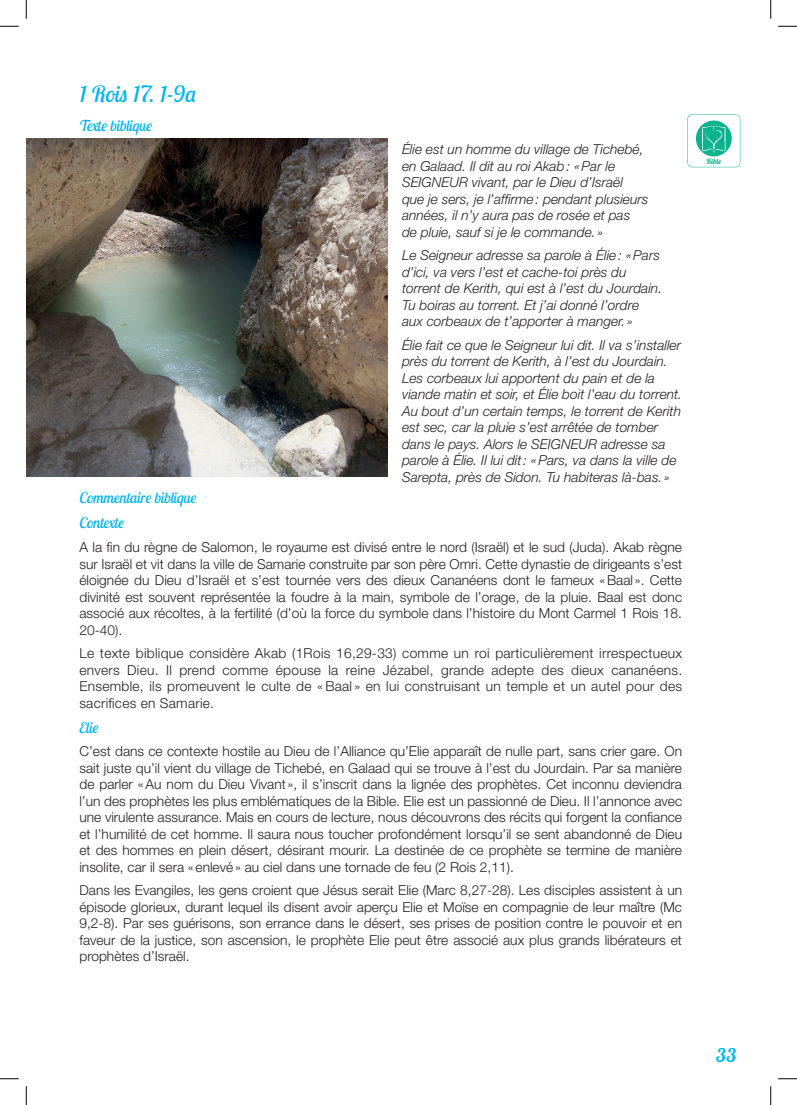
<style>
.page{position:relative;width:797px;height:1105px;background:#fff}
.page>*{position:absolute;margin:0;border:0;box-sizing:border-box;transform-origin:0 0}
.t1{font:italic 22.5px "Lobster Two";letter-spacing:-.005em;color:#02b5eb}
.t2{font:italic 700 18.75px "Lobster Two";color:#02b5eb}
.t3{font:italic 15px/25.1px "Lobster Two";letter-spacing:-.01em;color:#02b5eb}
.t4{font:300 13.75px/16.5px "Helvetica Neue LT Std";color:#231f20;text-align:justify}
.t5{font:italic 300 13.75px/16.5px "Helvetica Neue LT Std";color:#231f20}
.t6{font:italic 700 7.5px "Lobster Two";color:#0ab38d}
</style>
<div class="page">
<svg style="left:687px;top:114px;width:53px;height:53px"></svg>
<img style="left:26px;top:139px;width:362px;height:338px">
<svg style="left:0;top:25px;width:19px;height:2px"></svg>
<svg style="left:778px;top:25px;width:19px;height:2px"></svg>
<svg style="left:0;top:1078px;width:19px;height:1px"></svg>
<svg style="left:778px;top:1078px;width:19px;height:1px"></svg>
<svg style="left:25px;top:0;width:2px;height:19px"></svg>
<svg style="left:25px;top:1086px;width:2px;height:19px"></svg>
<svg style="left:770px;top:0;width:1px;height:19px"></svg>
<svg style="left:770px;top:1086px;width:1px;height:19px"></svg>
<h1 class="t1" style="left:79px;top:79px;width:119px">1 Rois 17. 1-9a</h1>
<p class="t3" style="left:80px;top:112px;width:74px">Texte biblique</p>
<p class="t5" style="left:402px;top:141px;width:248px">Élie est un homme du village de Tichebé, en Galaad. Il dit au roi Akab: «Par le SEIGNEUR vivant, par le Dieu d’Israël que je sers, je l’affirme: pendant plusieurs années, il n’y aura pas de rosée et pas de pluie, sauf si je le commande. »</p>
<p class="t5" style="left:402px;top:247px;width:262px">Le Seigneur adresse sa parole à Élie: «Pars d’ici, va vers l’est et cache-toi près du torrent de Kerith, qui est à l’est du Jourdain.<br>Tu boiras au torrent. Et j’ai donné l’ordre aux corbeaux de t’apporter à manger. »</p>
<p class="t5" style="left:402px;top:336px;width:281px">Élie fait ce que le Seigneur lui dit. Il va s’installer près du torrent de Kerith, à l’est du Jourdain.<br>Les corbeaux lui apportent du pain et de la viande matin et soir, et Élie boit l’eau du torrent.<br>Au bout d’un certain temps, le torrent de Kerith est sec, car la pluie s’est arrêtée de tomber dans le pays. Alors le SEIGNEUR adresse sa parole à Élie. Il lui dit: «Pars, va dans la ville de Sarepta, près de Sidon. Tu habiteras là-bas. »</p>
<p class="t3" style="left:80px;top:485px;width:118px">Commentaire biblique<br>Contexte</p>
<p class="t4" style="left:79px;top:539px;width:604px">A la fin du règne de Salomon, le royaume est divisé entre le nord (Israël) et le sud (Juda). Akab règne sur Israël et vit dans la ville de Samarie construite par son père Omri. Cette dynastie de dirigeants s’est éloignée du Dieu d’Israël et s’est tournée vers des dieux Cananéens dont le fameux «Baal ». Cette divinité est souvent représentée la foudre à la main, symbole de l’orage, de la pluie. Baal est donc associé aux récoltes, à la fertilité (d’où la force du symbole dans l’histoire du Mont Carmel 1 Rois 18.<br>20-40).</p>
<p class="t4" style="left:79px;top:645px;width:604px">Le texte biblique considère Akab (1Rois 16,29-33) comme un roi particulièrement irrespectueux envers Dieu. Il prend comme épouse la reine Jézabel, grande adepte des dieux cananéens.<br>Ensemble, ils promeuvent le culte de «Baal » en lui construisant un temple et un autel pour des sacrifices en Samarie.</p>
<p class="t3" style="left:80px;top:714px;width:21px">Elie</p>
<p class="t4" style="left:79px;top:743px;width:604px">C’est dans ce contexte hostile au Dieu de l’Alliance qu’Elie apparaît de nulle part, sans crier gare. On sait juste qu’il vient du village de Tichebé, en Galaad qui se trouve à l’est du Jourdain. Par sa manière de parler «Au nom du Dieu Vivant », il s’inscrit dans la lignée des prophètes. Cet inconnu deviendra l’un des prophètes les plus emblématiques de la Bible. Elie est un passionné de Dieu. Il l’annonce avec une virulente assurance. Mais en cours de lecture, nous découvrons des récits qui forgent la confiance et l’humilité de cet homme. Il saura nous toucher profondément lorsqu’il se sent abandonné de Dieu et des hommes en plein désert, désirant mourir. La destinée de ce prophète se termine de manière insolite, car il sera «enlevé» au ciel dans une tornade de feu (2 Rois 2,11).</p>
<p class="t4" style="left:79px;top:882px;width:604px">Dans les Evangiles, les gens croient que Jésus serait Elie (Marc 8,27-28). Les disciples assistent à un épisode glorieux, durant lequel ils disent avoir aperçu Elie et Moïse en compagnie de leur maître (Mc 9,2-8). Par ses guérisons, son errance dans le désert, ses prises de position contre le pouvoir et en faveur de la justice, son ascension, le prophète Elie peut être associé aux plus grands libérateurs et prophètes d’Israël.</p>
<p class="t6" style="left:706px;top:156px;width:17px">Bible</p>
<h2 class="t2" style="left:716px;top:1043px;width:22px">33</h2>
</div>
